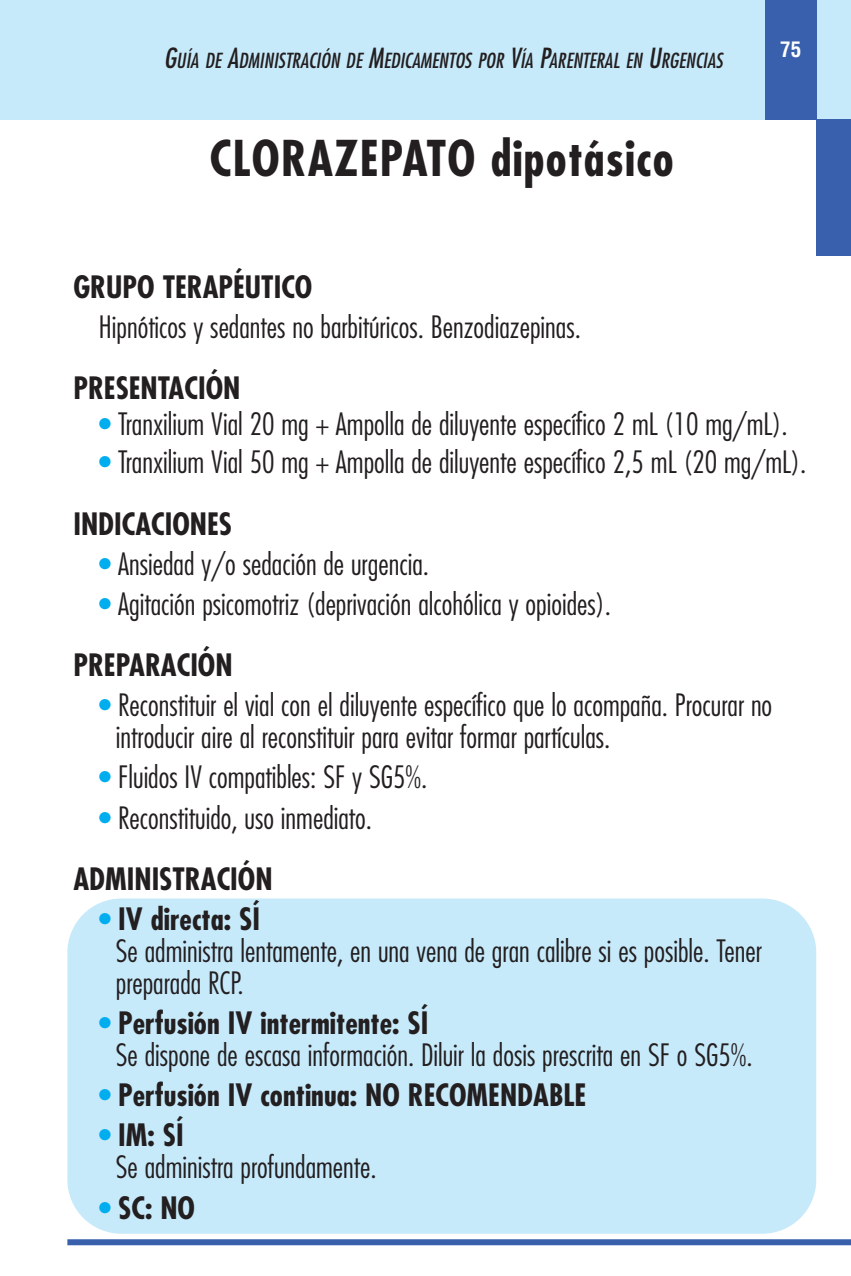
<style>
.page{position:relative;width:851px;height:1276px;background:#fff}
.page>*{position:absolute;margin:0;border:0;box-sizing:border-box;transform-origin:0 0}
.t1{font:700 condensed 48px "Futura";letter-spacing:.025em;color:#231f20}
.t2{font:300 condensed 30px/31.8px "Futura";color:#231f20}
.t3{font:700 condensed 30px "Futura";color:#231f20}
.t4{font:700 condensed 21px "Helvetica";color:#fff}
.t5{font:italic condensed 20.4px "Futura";color:#231f20}
.s1{font-size:27px}
.s2{color:#00adef}
.s3{font-weight:700}
.s4{font-weight:300;color:#00adef}
</style>
<div class="page">
<div style="left:67px;top:898px;width:749px;height:335px;background:#c7eafb;border-radius:54px"></div>
<div style="left:0;top:0;width:850px;height:119px;background:#c7eafb"></div>
<div style="left:765px;top:0;width:51px;height:119px;background:#3960ad"></div>
<div style="left:67px;top:1239px;width:783px;height:6px;background:#3960ad"></div>
<div style="left:816px;top:119px;width:34px;height:136px;background:#3960ad"></div>
<p class="t5" style="left:164px;top:51px;width:560px"><span class="s1">G</span>UÍA DE <span class="s1">A</span>DMINISTRACIÓN DE <span class="s1">M</span>EDICAMENTOS POR <span class="s1">V</span>ÍA <span class="s1">P</span>ARENTERAL EN <span class="s1">U</span>RGENCIAS</p>
<h1 class="t1" style="left:210px;top:137px;width:465px">CLORAZEPATO dipotásico</h1>
<p class="t4" style="left:780px;top:41px;width:22px">75</p>
<p class="t3" style="left:73px;top:273px;width:240px">GRUPO TERAPÉUTICO</p>
<p class="t2" style="left:99px;top:313px;width:483px">Hipnóticos y sedantes no barbitúricos. Benzodiazepinas.</p>
<p class="t3" style="left:73px;top:375px;width:168px">PRESENTACIÓN</p>
<p class="t2" style="left:99px;top:410px;width:690px"><span class="s2">•</span> Tranxilium Vial 20 mg + Ampolla de diluyente específico 2 mL (10 mg/mL).</p>
<p class="t2" style="left:73px;top:434px;width:734px;line-height:61.2px;text-indent:26px"><span class="s2">•</span> Tranxilium Vial 50 mg + Ampolla de diluyente específico 2,5 mL (20 mg/mL).<br><span class="s3">INDICACIONES</span></p>
<p class="t2" style="left:99px;top:550px;width:331px"><span class="s2">•</span> Ansiedad y/o sedación de urgencia.</p>
<p class="t2" style="left:73px;top:575px;width:539px;line-height:61.2px;text-indent:26px"><span class="s2">•</span> Agitación psicomotriz (deprivación alcohólica y opioides).<br><span class="s3">PREPARACIÓN</span></p>
<p class="t2" style="left:116px;top:691px;width:657px;text-indent:-17px"><span class="s2">•</span> Reconstituir el vial con el diluyente específico que lo acompaña. Procurar no introducir aire al reconstituir para evitar formar partículas.</p>
<p class="t2" style="left:99px;top:763px;width:330px"><span class="s2">•</span> Fluidos IV compatibles: SF y SG5%.</p>
<p class="t2" style="left:73px;top:789px;width:300px;line-height:61.2px;text-indent:26px"><span class="s2">•</span> Reconstituido, uso inmediato.<br><span class="s3">ADMINISTRACIÓN</span></p>
<p class="t2" style="left:116px;top:905px;width:647px;text-indent:-17px"><span class="s2">•</span> <span class="s3">IV directa: SÍ<br></span>Se administra lentamente, en una vena de gran calibre si es posible. Tener preparada RCP.</p>
<p class="t2" style="left:116px;top:1009px;width:638px;text-indent:-17px"><span class="s2">•</span> <span class="s3">Perfusión IV intermitente: SÍ<br></span>Se dispone de escasa información. Diluir la dosis prescrita en SF o SG5%.</p>
<p class="t3" style="left:99px;top:1081px;width:489px"><span class="s4">•</span> Perfusión IV continua: NO RECOMENDABLE</p>
<p class="t2" style="left:116px;top:1121px;width:262px;text-indent:-17px"><span class="s2">•</span> <span class="s3">IM: SÍ<br></span>Se administra profundamente.</p>
<p class="t3" style="left:99px;top:1194px;width:98px"><span class="s4">•</span> SC: NO</p>
</div>
